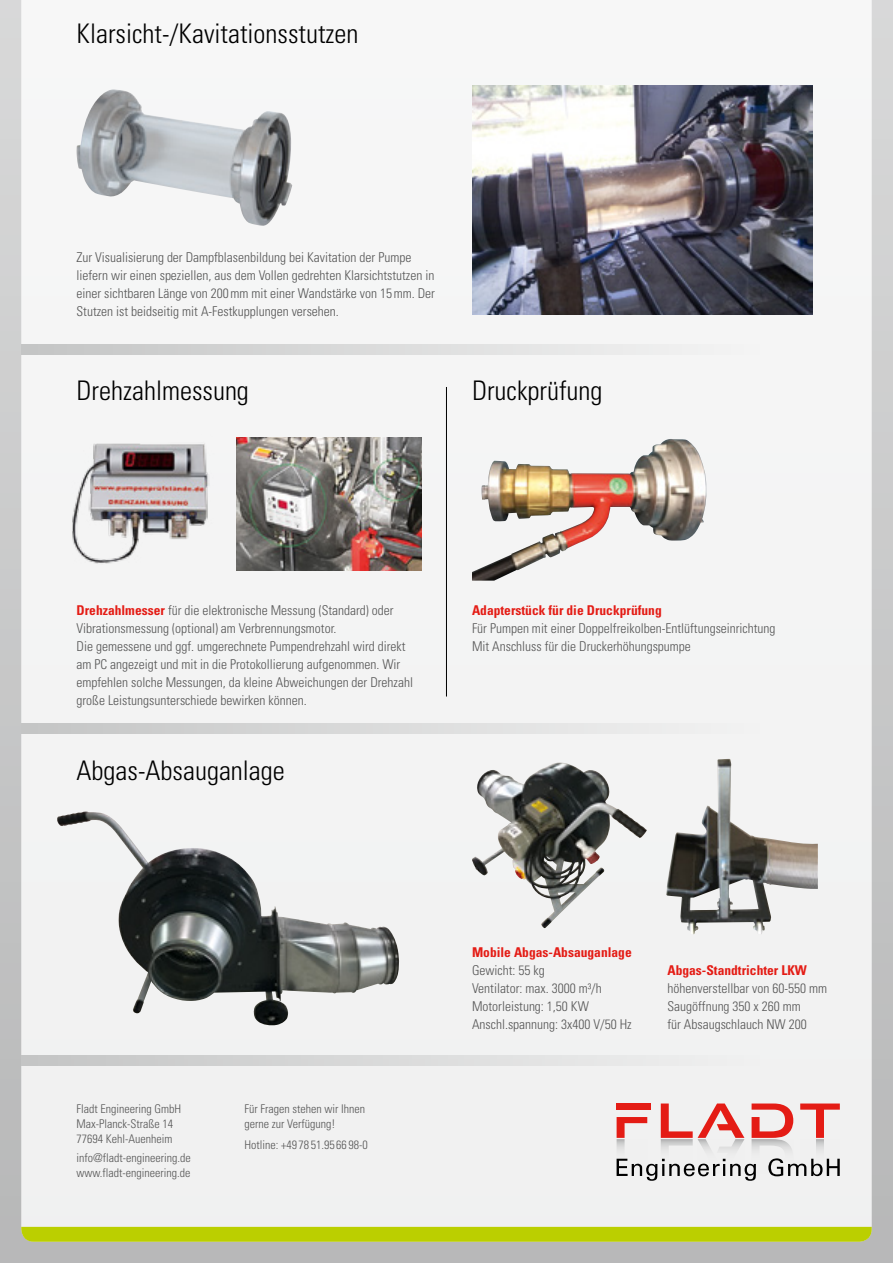
<style>
.page{position:relative;width:893px;height:1263px;background:#fff}
.page>*{position:absolute;margin:0;border:0;box-sizing:border-box;transform-origin:0 0}
.t1{font:300 condensed 27px "Univers";color:#000}
.t2{font:300 condensed 13.5px/18px "Univers";color:#565656}
.t3{font:700 condensed 13.5px "Univers";color:#e41c15}
.t4{font:300 condensed 12px/15px "Univers";color:#565656}
.s1{font-weight:700;color:#e41c15}
</style>
<div class="page">
<div style="left:0;top:0;width:893px;height:1263px;background:linear-gradient(to bottom,#d8d9d9,#b7b8b8)"></div>
<div style="left:21px;top:0;width:851px;height:1227px;background:#f3f4f4"></div>
<svg style="left:21px;top:1227px;width:851px;height:15px"></svg>
<img style="left:472px;top:85px;width:340px;height:230px">
<img style="left:77px;top:89px;width:215px;height:137px">
<img style="left:61px;top:432px;width:166px;height:144px">
<img style="left:472px;top:440px;width:195px;height:141px">
<img style="left:236px;top:437px;width:185px;height:134px">
<hr style="left:446px;top:387px;width:1px;height:309px;background:#000">
<svg style="left:617px;top:1103px;width:223px;height:78px"></svg>
<svg style="left:21px;top:344px;width:829px;height:11px"></svg>
<svg style="left:21px;top:1055px;width:829px;height:11px"></svg>
<svg style="left:21px;top:723px;width:829px;height:10px"></svg>
<img style="left:472px;top:763px;width:132px;height:165px">
<img style="left:666px;top:759px;width:152px;height:175px">
<img style="left:57px;top:811px;width:343px;height:215px">
<h1 class="t1" style="left:77px;top:17px;width:283px">Klarsicht-/Kavitationsstutzen</h1>
<p class="t2" style="left:77px;top:249px;width:360px">Zur Visualisierung der Dampfblasenbildung bei Kavitation der Pumpe liefern wir einen speziellen, aus dem Vollen gedrehten Klarsichtstutzen in einer sichtbaren Länge von 200mm mit einer Wandstärke von 15mm. Der Stutzen ist beidseitig mit A-Festkupplungen versehen.</p>
<h1 class="t1" style="left:77px;top:374px;width:174px">Drehzahlmessung</h1>
<h1 class="t1" style="left:472px;top:374px;width:132px">Druckprüfung</h1>
<p class="t2" style="left:77px;top:601px;width:338px"><span class="s1">Drehzahlmesser</span> für die elektronische Messung (Standard) oder Vibrationsmessung (optional) am Verbrennungsmotor.<br>Die gemessene und ggf. umgerechnete Pumpendrehzahl wird direkt am PC angezeigt und mit in die Protokollierung aufgenommen. Wir empfehlen solche Messungen, da kleine Abweichungen der Drehzahl große Leistungsunterschiede bewirken können.</p>
<p class="t3" style="left:472px;top:601px;width:191px">Adapterstück für die Druckprüfung</p>
<p class="t2" style="left:472px;top:619px;width:305px">Für Pumpen mit einer Doppelfreikolben-Entlüftungseinrichtung<br>Mit Anschluss für die Druckerhöhungspumpe</p>
<h1 class="t1" style="left:77px;top:754px;width:210px">Abgas-Absauganlage</h1>
<p class="t4" style="left:77px;top:1101px;width:106px">Fladt Engineering GmbH<br>Max-Planck-Straße 14<br>77694 Kehl-Auenheim</p>
<p class="t4" style="left:77px;top:1150px;width:116px">info@fladt-engineering.de www.fladt-engineering.de</p>
<p class="t4" style="left:244px;top:1101px;width:122px">Für Fragen stehen wir Ihnen gerne zur Verfügung!</p>
<p class="t4" style="left:244px;top:1137px;width:125px">Hotline: +49 78 51.95 66 98-0</p>
<p class="t3" style="left:472px;top:944px;width:161px">Mobile Abgas-Absauganlage</p>
<p class="t2" style="left:472px;top:961px;width:161px">Gewicht: 55 kg<br>Ventilator: max. 3000 m³/h<br>Motorleistung: 1,50 KW<br>Anschl.spannung: 3x400 V/50 Hz</p>
<p class="t3" style="left:667px;top:962px;width:141px">Abgas-Standtrichter LKW</p>
<p class="t2" style="left:667px;top:979px;width:161px">höhenverstellbar von 60-550 mm<br>Saugöffnung 350 x 260 mm<br>für Absaugschlauch NW 200</p>
</div>
